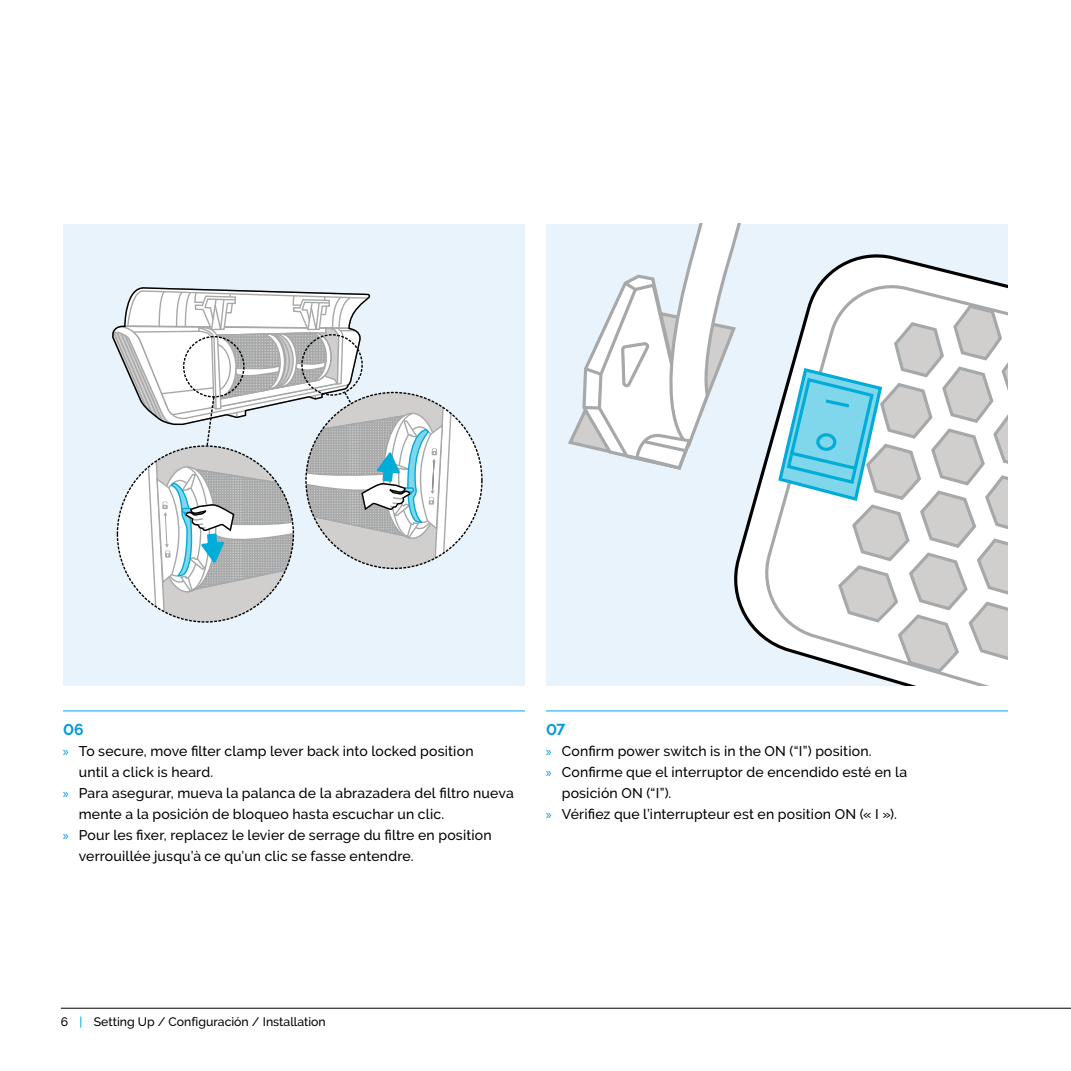
<style>
.page{position:relative;width:1071px;height:1071px;background:#fff}
.page>*{position:absolute;margin:0;border:0;box-sizing:border-box;transform-origin:0 0}
.t1{font:700 15.75px "Raleway";color:#009ade}
.t2{font:500 14px "Raleway";letter-spacing:.015em;color:#000}
.t3{font:500 12.25px "Raleway";color:#000}
.s1{font-family:"Myriad Pro";font-weight:400;color:#009ade}
.s2{color:#00acd8}
</style>
<div class="page">
<div style="left:63px;top:224px;width:462px;height:462px;background:#e9f3fb"></div>
<div style="left:546px;top:224px;width:462px;height:462px;background:#e9f3fb"></div>
<svg style="left:112px;top:287px;width:370px;height:335px"></svg>
<div style="left:183px;top:336px;width:62px;height:62px;border:1px dashed #000;border-radius:50%"></div>
<div style="left:301px;top:334px;width:62px;height:62px;border:1px dashed #000;border-radius:50%"></div>
<svg style="left:734px;top:254px;width:242px;height:379px"></svg>
<svg style="left:756px;top:277px;width:252px;height:409px"></svg>
<svg style="left:568px;top:224px;width:202px;height:248px"></svg>
<svg style="left:776px;top:303px;width:232px;height:372px;background:#d7e3e6"></svg>
<hr style="left:61px;top:1008px;width:1010px;height:1px;background:#000">
<hr style="left:63px;top:710px;width:462px;height:1px;background:#00a7e3">
<hr style="left:546px;top:710px;width:462px;height:1px;background:#00a7e3">
<p class="t1" style="left:63px;top:720px;width:22px">06</p>
<p class="t2" style="left:63px;top:743px;width:412px"><span class="s1">»</span> To secure, move filter clamp lever back into locked position</p>
<p class="t2" style="left:79px;top:764px;width:136px">until a click is heard.</p>
<p class="t2" style="left:63px;top:785px;width:452px"><span class="s1">»</span> Para asegurar, mueva la palanca de la abrazadera del filtro nueva</p>
<p class="t2" style="left:79px;top:806px;width:367px">mente a la posición de bloqueo hasta escuchar un clic.</p>
<p class="t2" style="left:63px;top:827px;width:430px"><span class="s1">»</span> Pour les fixer, replacez le levier de serrage du filtre en position</p>
<p class="t2" style="left:79px;top:848px;width:336px">verrouillée jusqu’à ce qu’un clic se fasse entendre.</p>
<p class="t1" style="left:546px;top:720px;width:21px">07</p>
<p class="t2" style="left:546px;top:743px;width:327px"><span class="s1">»</span> Confirm power switch is in the ON (“I”) position.</p>
<p class="t2" style="left:546px;top:764px;width:363px"><span class="s1">»</span> Confirme que el interruptor de encendido esté en la</p>
<p class="t2" style="left:562px;top:785px;width:111px">posición ON (“I”).</p>
<p class="t2" style="left:546px;top:806px;width:352px"><span class="s1">»</span> Vérifiez que l’interrupteur est en position ON (« I »).</p>
<p class="t3" style="left:61px;top:1014px;width:266px">6 <span class="s2">|</span> Setting Up / Configuración / Installation</p>
</div>
